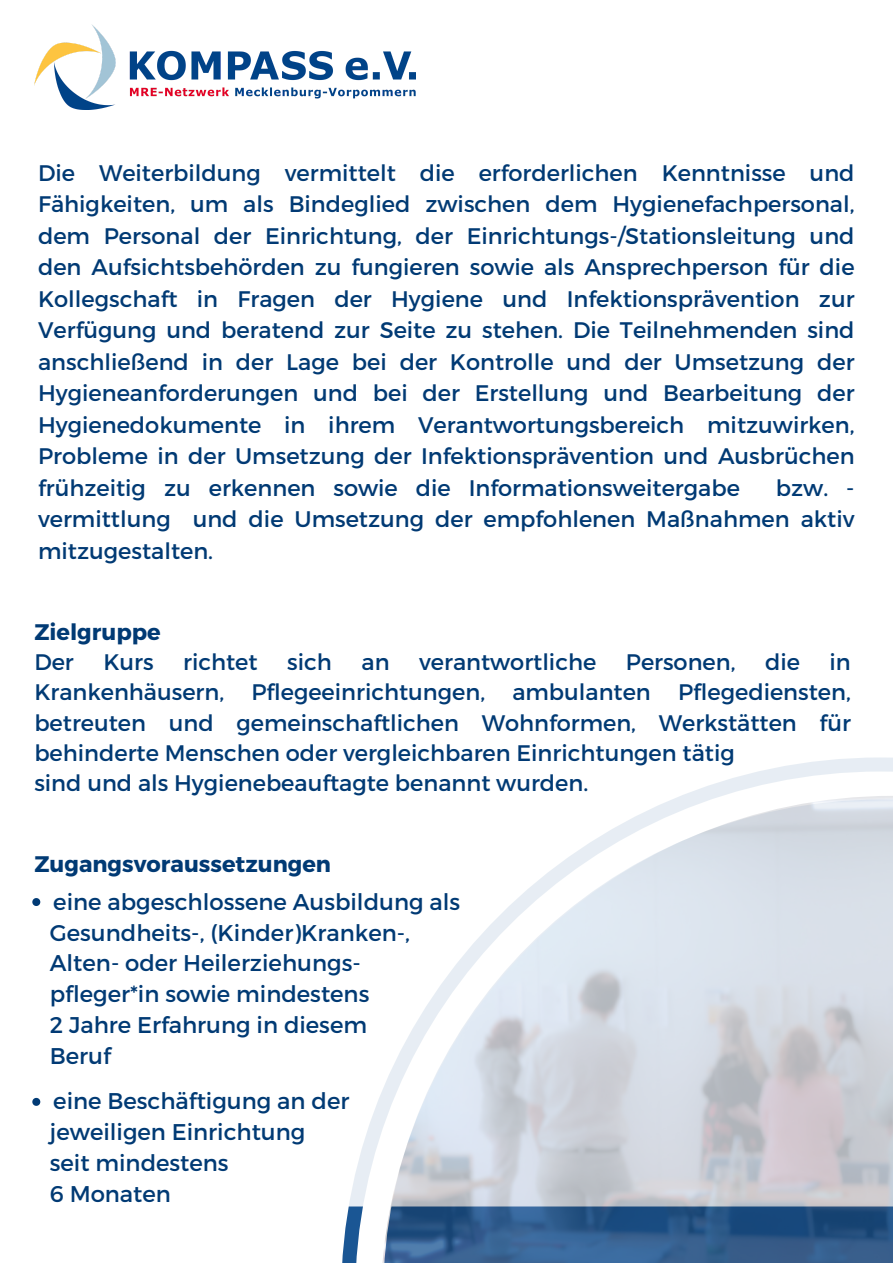
<style>
.page{position:relative;width:893px;height:1264px;background:#fff}
.page>*{position:absolute;margin:0;border:0;box-sizing:border-box;transform-origin:0 0}
.t1{font:22.65px "Montserrat";color:#013a74}
.t2{font:22.5px/31.5px "Montserrat";color:#013a74;text-align:justify}
.t3{font:700 22.5px "Montserrat";color:#013a74}
</style>
<div class="page">
<svg style="left:34px;top:757px;width:858px;height:449px"></svg>
<img style="left:380px;top:795px;width:512px;height:467px">
<img style="left:34px;top:24px;width:381px;height:86px">
<svg style="left:32px;top:898px;width:8px;height:8px"></svg>
<svg style="left:32px;top:1097px;width:8px;height:8px"></svg>
<p class="t2" style="left:38px;top:156px;width:818px">Die Weiterbildung vermittelt die erforderlichen Kenntnisse und Fähigkeiten, um als Bindeglied zwischen dem Hygienefachpersonal, dem Personal der Einrichtung, der Einrichtungs-/Stationsleitung und den Aufsichtsbehörden zu fungieren sowie als Ansprechperson für die Kollegschaft in Fragen der Hygiene und Infektionsprävention zur Verfügung und beratend zur Seite zu stehen. Die Teilnehmenden sind anschließend in der Lage bei der Kontrolle und der Umsetzung der Hygieneanforderungen und bei der Erstellung und Bearbeitung der Hygienedokumente in ihrem Verantwortungsbereich mitzuwirken, Probleme in der Umsetzung der Infektionsprävention und Ausbrüchen frühzeitig zu erkennen sowie die Informationsweitergabe</p>
<p class="t2" style="left:38px;top:470px;width:817px;text-indent:737px">bzw. - vermittlung und die Umsetzung der empfohlenen Maßnahmen aktiv mitzugestalten.</p>
<p class="t3" style="left:34px;top:617px;width:128px">Zielgruppe</p>
<p class="t2" style="left:34px;top:645px;width:41px">Der</p>
<p class="t2" style="left:103px;top:645px;width:52px">Kurs</p>
<p class="t2" style="left:183px;top:645px;width:76px">richtet</p>
<p class="t2" style="left:287px;top:645px;width:46px">sich</p>
<p class="t2" style="left:361px;top:645px;width:30px">an</p>
<p class="t2" style="left:419px;top:645px;width:179px">verantwortliche</p>
<p class="t2" style="left:625px;top:645px;width:111px">Personen,</p>
<p class="t2" style="left:765px;top:645px;width:36px">die</p>
<p class="t2" style="left:34px;top:645px;width:818px;line-height:30.3px;text-indent:795px">in Krankenhäusern, Pflegeeinrichtungen, ambulanten Pflegediensten, betreuten und gemeinschaftlichen Wohnformen, Werkstätten für behinderte Menschen oder vergleichbaren Einrichtungen tätig</p>
<p class="t2" style="left:34px;top:766px;width:555px">sind und als Hygienebeauftagte benannt wurden.</p>
<p class="t3" style="left:34px;top:849px;width:298px">Zugangsvoraussetzungen</p>
<p class="t1" style="left:53px;top:886px;width:408px">eine abgeschlossene Ausbildung als</p>
<p class="t1" style="left:50px;top:917px;width:361px">Gesundheits-, (Kinder)Kranken-,</p>
<p class="t1" style="left:50px;top:948px;width:312px">Alten- oder Heilerziehungs-</p>
<p class="t1" style="left:50px;top:979px;width:321px">pfleger*in sowie mindestens</p>
<p class="t1" style="left:50px;top:1010px;width:319px">2 Jahre Erfahrung in diesem</p>
<p class="t1" style="left:50px;top:1041px;width:62px">Beruf</p>
<p class="t1" style="left:53px;top:1086px;width:297px">eine Beschäftigung an der</p>
<p class="t1" style="left:50px;top:1117px;width:257px">jeweiligen Einrichtung</p>
<p class="t1" style="left:50px;top:1148px;width:180px">seit mindestens</p>
<p class="t1" style="left:50px;top:1179px;width:123px">6 Monaten</p>
</div>
